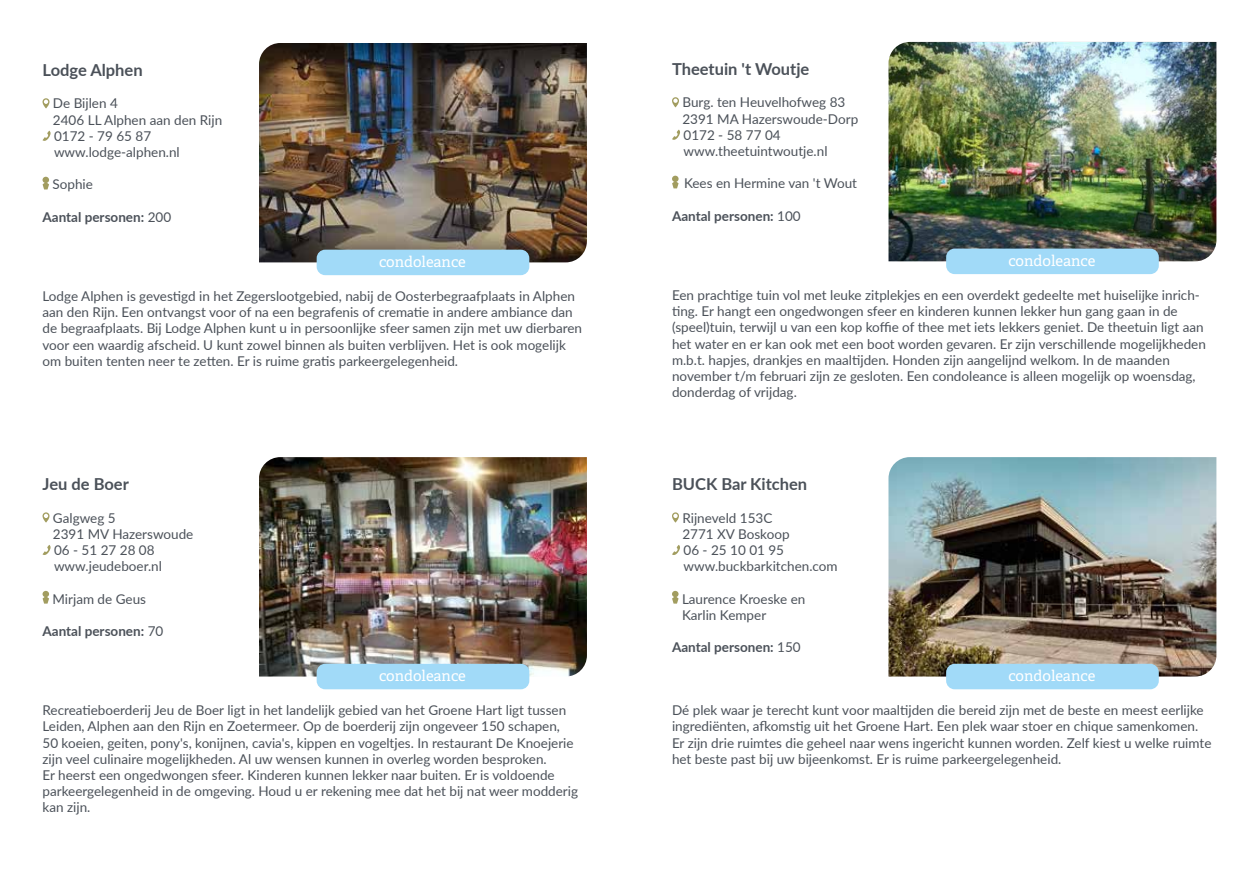
<style>
.page{position:relative;width:1259px;height:893px;background:#fff}
.page>*{position:absolute;margin:0;border:0;box-sizing:border-box;transform-origin:0 0}
.t1{font:700 16.5px "Lato";color:#4b5159}
.t2{font:15px "Adelle";color:#fff}
.t3{font:13.5px/16.2px "Lato";color:#4b5159}
.t4{font:700 13.5px "Lato";color:#4b5159}
.s1{font-weight:400}
</style>
<div class="page">
<svg style="left:43px;top:98px;width:6px;height:10px"></svg>
<svg style="left:43px;top:131px;width:8px;height:10px"></svg>
<svg style="left:43px;top:177px;width:6px;height:12px"></svg>
<img style="left:259px;top:43px;width:328px;height:219px">
<div style="left:317px;top:250px;width:212px;height:25px;background:#a1daf8;border-radius:9px"></div>
<svg style="left:43px;top:512px;width:6px;height:11px"></svg>
<svg style="left:43px;top:545px;width:8px;height:10px"></svg>
<svg style="left:43px;top:591px;width:6px;height:13px"></svg>
<img style="left:259px;top:457px;width:328px;height:219px">
<div style="left:317px;top:664px;width:212px;height:25px;background:#a1daf8;border-radius:9px"></div>
<svg style="left:672px;top:97px;width:7px;height:10px"></svg>
<svg style="left:672px;top:130px;width:8px;height:10px"></svg>
<svg style="left:672px;top:176px;width:6px;height:12px"></svg>
<img style="left:888px;top:42px;width:328px;height:219px">
<div style="left:946px;top:249px;width:212px;height:25px;background:#a1daf8;border-radius:9px"></div>
<svg style="left:672px;top:512px;width:7px;height:11px"></svg>
<svg style="left:672px;top:545px;width:8px;height:10px"></svg>
<svg style="left:672px;top:591px;width:6px;height:13px"></svg>
<img style="left:888px;top:457px;width:328px;height:219px">
<div style="left:946px;top:664px;width:212px;height:25px;background:#a1daf8;border-radius:9px"></div>
<p class="t1" style="left:43px;top:58px;width:102px">Lodge Alphen</p>
<p class="t3" style="left:53px;top:95px;width:171px">De Bijlen 4<br>2406 LL Alphen aan den Rijn<br>0172 - 79 65 87 www.lodge-alphen.nl</p>
<p class="t3" style="left:53px;top:176px;width:42px">Sophie</p>
<p class="t4" style="left:43px;top:207px;width:130px">Aantal personen: <span class="s1">200</span></p>
<p class="t2" style="left:379px;top:252px;width:88px">condoleance</p>
<p class="t3" style="left:43px;top:287px;width:541px">Lodge Alphen is gevestigd in het Zegerslootgebied, nabij de Oosterbegraafplaats in Alphen aan den Rijn. Een ontvangst voor of na een begrafenis of crematie in andere ambiance dan de begraafplaats. Bij Lodge Alphen kunt u in persoonlijke sfeer samen zijn met uw dierbaren voor een waardig afscheid. U kunt zowel binnen als buiten verblijven. Het is ook mogelijk om buiten tenten neer te zetten. Er is ruime gratis parkeergelegenheid.</p>
<p class="t1" style="left:43px;top:472px;width:88px">Jeu de Boer</p>
<p class="t3" style="left:53px;top:509px;width:142px">Galgweg 5<br>2391 MV Hazerswoude<br>06 - 51 27 28 08 www.jeudeboer.nl</p>
<p class="t3" style="left:53px;top:590px;width:95px">Mirjam de Geus</p>
<p class="t4" style="left:43px;top:621px;width:122px">Aantal personen: <span class="s1">70</span></p>
<p class="t2" style="left:379px;top:666px;width:88px">condoleance</p>
<p class="t3" style="left:43px;top:702px;width:537px">Recreatieboerderij Jeu de Boer ligt in het landelijk gebied van het Groene Hart ligt tussen Leiden, Alphen aan den Rijn en Zoetermeer. Op de boerderij zijn ongeveer 150 schapen, 50 koeien, geiten, pony's, konijnen, cavia's, kippen en vogeltjes. In restaurant De Knoejerie zijn veel culinaire mogelijkheden. Al uw wensen kunnen in overleg worden besproken.<br>Er heerst een ongedwongen sfeer. Kinderen kunnen lekker naar buiten. Er is voldoende parkeergelegenheid in de omgeving. Houd u er rekening mee dat het bij nat weer modderig kan zijn.</p>
<p class="t1" style="left:672px;top:57px;width:139px">Theetuin 't Woutje</p>
<p class="t3" style="left:682px;top:94px;width:177px">Burg. ten Heuvelhofweg 83<br>2391 MA Hazerswoude-Dorp<br>0172 - 58 77 04 www.theetuintwoutje.nl</p>
<p class="t3" style="left:684px;top:175px;width:174px">Kees en Hermine van 't Wout</p>
<p class="t4" style="left:672px;top:206px;width:130px">Aantal personen: <span class="s1">100</span></p>
<p class="t2" style="left:1008px;top:251px;width:88px">condoleance</p>
<p class="t3" style="left:672px;top:286px;width:535px">Een prachtige tuin vol met leuke zitplekjes en een overdekt gedeelte met huiselijke inrich&shy;ting. Er hangt een ongedwongen sfeer en kinderen kunnen lekker hun gang gaan in de (speel)tuin, terwijl u van een kop koffie of thee met iets lekkers geniet. De theetuin ligt aan het water en er kan ook met een boot worden gevaren. Er zijn verschillende mogelijkheden m.b.t. hapjes, drankjes en maaltijden. Honden zijn aangelijnd welkom. In de maanden november t/m februari zijn ze gesloten. Een condoleance is alleen mogelijk op woensdag, donderdag of vrijdag.</p>
<p class="t1" style="left:672px;top:472px;width:137px">BUCK Bar Kitchen</p>
<p class="t3" style="left:682px;top:509px;width:157px">Rijneveld 153C<br>2771 XV Boskoop<br>06 - 25 10 01 95 www.buckbarkitchen.com</p>
<p class="t3" style="left:682px;top:590px;width:125px">Laurence Kroeske en<br>Karlin Kemper</p>
<p class="t4" style="left:672px;top:637px;width:130px">Aantal personen: <span class="s1">150</span></p>
<p class="t2" style="left:1008px;top:666px;width:88px">condoleance</p>
<p class="t3" style="left:672px;top:702px;width:541px">Dé plek waar je terecht kunt voor maaltijden die bereid zijn met de beste en meest eerlijke ingrediënten, afkomstig uit het Groene Hart. Een plek waar stoer en chique samenkomen.<br>Er zijn drie ruimtes die geheel naar wens ingericht kunnen worden. Zelf kiest u welke ruimte het beste past bij uw bijeenkomst. Er is ruime parkeergelegenheid.</p>
</div>
